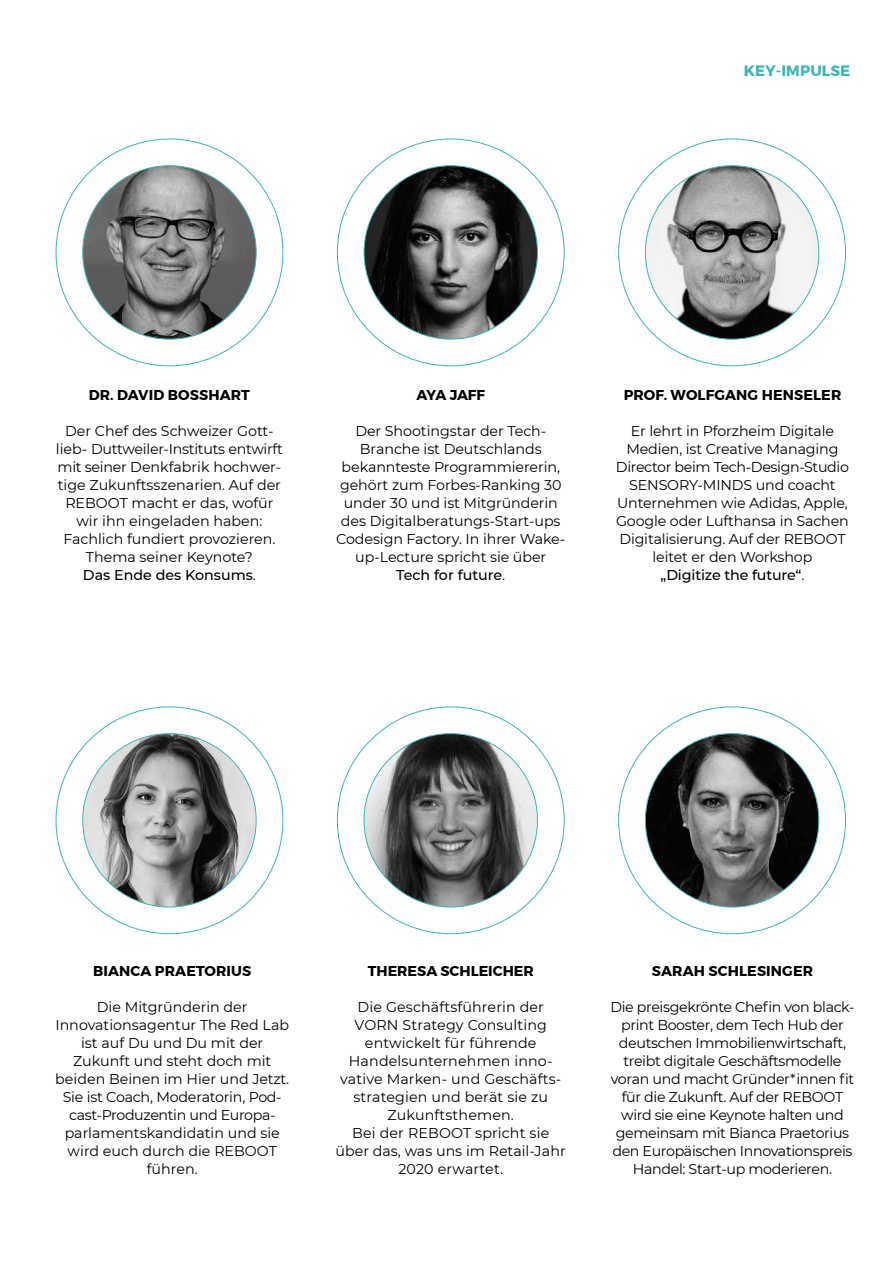
<style>
.page{position:relative;width:893px;height:1263px;background:#fff}
.page>*{position:absolute;margin:0;border:0;box-sizing:border-box;transform-origin:0 0}
.t1{font:700 15px "Montserrat";letter-spacing:.01em;color:#39b6b8}
.t2{font:14.25px/18px "Montserrat";letter-spacing:-.01em;color:#000;text-align:center}
.t3{font:14.25px/18px "Montserrat";letter-spacing:.01em;color:#000;text-align:center}
.t4{font:700 14.25px "Montserrat";letter-spacing:.01em;color:#000}
.s1{font-weight:500}
</style>
<div class="page">
<img style="left:83px;top:166px;width:173px;height:173px;border-radius:87px">
<img style="left:83px;top:734px;width:173px;height:173px;border-radius:87px">
<img style="left:364px;top:166px;width:173px;height:173px;border-radius:87px">
<img style="left:364px;top:734px;width:173px;height:173px;border-radius:87px">
<img style="left:645px;top:166px;width:174px;height:173px;border-radius:87px">
<img style="left:645px;top:734px;width:174px;height:173px;border-radius:87px">
<p class="t1" style="left:744px;top:62px;width:108px">KEY-IMPULSE</p>
<p class="t4" style="left:89px;top:386px;width:163px">DR. DAVID BOSSHART</p>
<p class="t2" style="left:56px;top:421px;width:229px">Der Chef des Schweizer Gott&shy;lieb- Duttweiler-Instituts entwirft mit seiner Denkfabrik hochwer&shy;tige Zukunftsszenarien. Auf der<br>REBOOT macht er das, wofür wir ihn eingeladen haben:<br>Fachlich fundiert provozieren.<br>Thema seiner Keynote?<br><span class="s1">Das Ende des Konsums</span>.</p>
<p class="t4" style="left:416px;top:386px;width:70px">AYA JAFF</p>
<p class="t2" style="left:336px;top:421px;width:231px">Der Shootingstar der Tech-<br>Branche ist Deutschlands bekannteste Programmiererin, gehört zum Forbes-Ranking 30 under 30 und ist Mitgründerin des Digitalberatungs-Start-ups<br>Codesign Factory. In ihrer Wake&shy;up-Lecture spricht sie über<br><span class="s1">Tech for future</span>.</p>
<p class="t4" style="left:624px;top:386px;width:219px">PROF. WOLFGANG HENSELER</p>
<p class="t2" style="left:616px;top:421px;width:235px">Er lehrt in Pforzheim Digitale<br>Medien, ist Creative Managing<br>Director beim Tech-Design-Studio<br>SENSORY-MINDS und coacht<br>Unternehmen wie Adidas, Apple,<br>Google oder Lufthansa in Sachen<br>Digitalisierung. Auf der REBOOT leitet er den Workshop<br><span class="s1">„Digitize the future“</span>.</p>
<p class="t4" style="left:93px;top:962px;width:160px">BIANCA PRAETORIUS</p>
<p class="t2" style="left:55px;top:997px;width:235px">Die Mitgründerin der<br>Innovationsagentur The Red Lab ist auf Du und Du mit der<br>Zukunft und steht doch mit beiden Beinen im Hier und Jetzt.<br>Sie ist Coach, Moderatorin, Pod&shy;cast-Produzentin und Europa&shy;parlamentskandidatin und sie wird euch durch die REBOOT führen.</p>
<p class="t4" style="left:368px;top:962px;width:167px">THERESA SCHLEICHER</p>
<p class="t3" style="left:336px;top:997px;width:232px">Die Geschäftsführerin der<br>VORN Strategy Consulting entwickelt für führende<br>Handelsunternehmen inno&shy;vative Marken- und Geschäfts&shy;strategien und berät sie zu<br>Zukunftsthemen.<br>Bei der REBOOT spricht sie über das, was uns im Retail-Jahr<br>2020 erwartet.</p>
<p class="t4" style="left:652px;top:962px;width:163px">SARAH SCHLESINGER</p>
<p class="t2" style="left:610px;top:997px;width:246px">Die preisgekrönte Chefin von black&shy;print Booster, dem Tech Hub der deutschen Immobilienwirtschaft, treibt digitale Geschäftsmodelle voran und macht Gründer*innen fit für die Zukunft. Auf der REBOOT wird sie eine Keynote halten und gemeinsam mit Bianca Praetorius den Europäischen Innovationspreis Handel: Start-up moderieren.</p>
</div>
